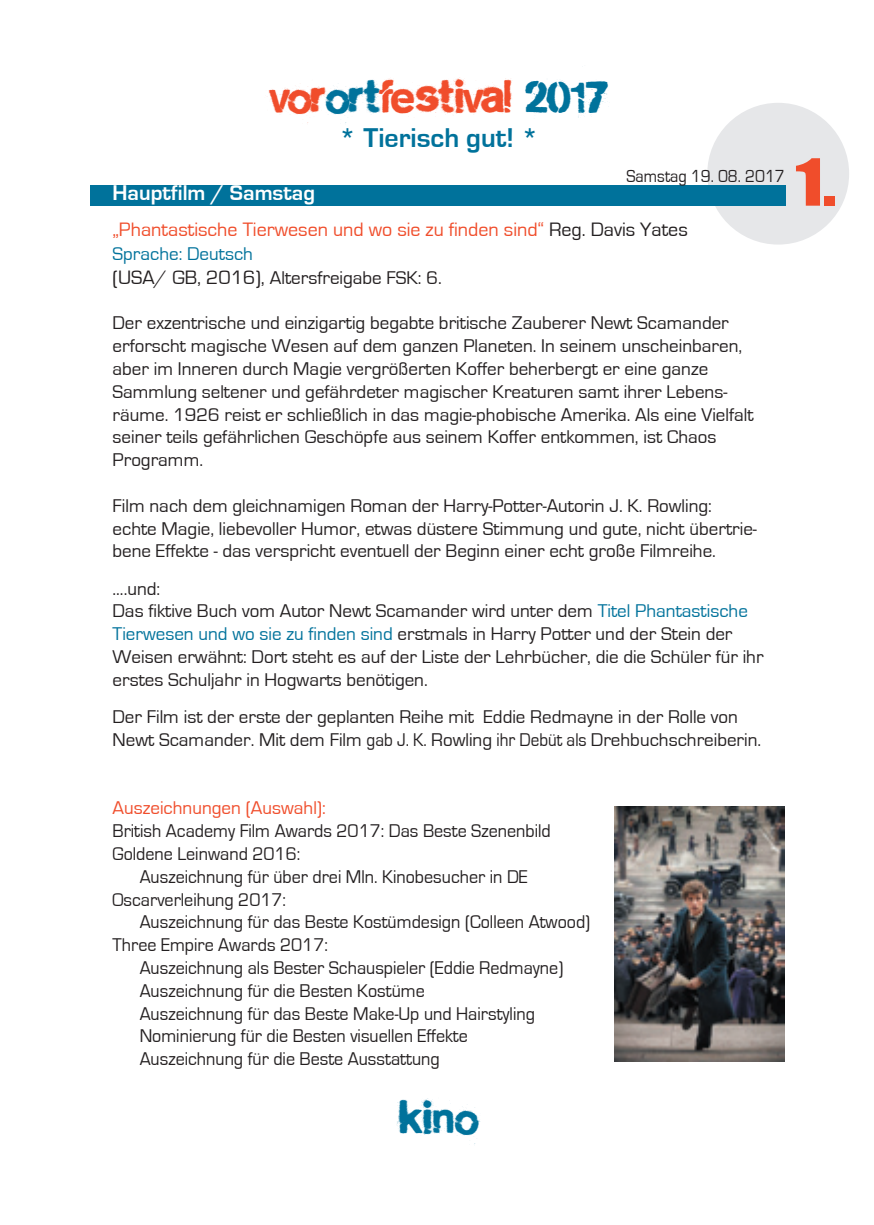
<style>
.page{position:relative;width:874px;height:1225px;background:#fff}
.page>*{position:absolute;margin:0;border:0;box-sizing:border-box;transform-origin:0 0}
.t1{font:60px "Impact";color:#f04d2b;scale:1.2 1}
.t2{font:48px "cityburnnightafternightandwespraypaintthewalls";color:#f04d2b}
.t3{font:48px "cityburnnightafternightandwespraypaintthewalls";color:#00729b}
.t4{font:700 28px "Eurostile";color:#00729b}
.t5{font:700 22px "Eurostile";color:#fff}
.t6{font:20px "Eurostile";color:#f04d2b}
.t7{font:19px/22.8px "Eurostile";color:#231f20}
.t8{font:19px/22.8px "Eurostile";color:#231f20;scale:.95 1}
.t9{font:19px "Eurostile";color:#f04d2b}
.t10{font:18px "Eurostile";color:#231f20;scale:.9 1}
.s1{color:#00729b}
.s2{color:#231f20}
.s3{font-size:20px}
</style>
<div class="page">
<div style="left:707px;top:103px;width:141px;height:142px;background:#e6e7e9;border-radius:50%"></div>
<div style="left:91px;top:185px;width:694px;height:20px;background:#00729b"></div>
<img style="left:614px;top:806px;width:169px;height:255px">
<h2 class="t2" style="left:271px;top:66px;width:337px">VOR<span class="s1">ORT</span>FESTIVAL <span class="s1">2017</span></h2>
<h3 class="t4" style="left:339px;top:122px;width:201px">* Tierisch gut! *</h3>
<p class="t5" style="left:112px;top:180px;width:204px">Hauptfilm / Samstag</p>
<p class="t6" style="left:112px;top:218px;width:576px">„Phantastische Tierwesen und wo sie zu finden sind“ <span class="s2">Reg. Davis Yates</span></p>
<p class="t7" style="left:112px;top:242px;width:330px;line-height:24px"><span class="s1">Sprache: Deutsch<br></span><span class="s3">(USA/ GB, 2016),</span> Altersfreigabe FSK: 6.</p>
<p class="t7" style="left:112px;top:312px;width:642px">Der exzentrische und einzigartig begabte britische Zauberer Newt Scamander erforscht magische Wesen auf dem ganzen Planeten. In seinem unscheinbaren, aber im Inneren durch Magie vergrößerten Koffer beherbergt er eine ganze Sammlung seltener und gefährdeter magischer Kreaturen samt ihrer Lebens&shy;räume. 1926 reist er schließlich in das magie-phobische Amerika. Als eine Vielfalt seiner teils gefährlichen Geschöpfe aus seinem Koffer entkommen, ist Chaos Programm.</p>
<p class="t7" style="left:112px;top:494px;width:645px">Film nach dem gleichnamigen Roman der Harry-Potter-Autorin J. K. Rowling: echte Magie, liebevoller Humor, etwas düstere Stimmung und gute, nicht übertrie&shy;bene Effekte - das verspricht eventuell der Beginn einer echt große Filmreihe.</p>
<p class="t7" style="left:112px;top:577px;width:652px">....und:<br>Das fiktive Buch vom Autor Newt Scamander wird unter dem <span class="s1">Titel Phantastische Tierwesen und wo sie zu finden sind</span> erstmals in Harry Potter und der Stein der Weisen erwähnt: Dort steht es auf der Liste der Lehrbücher, die die Schüler für ihr erstes Schuljahr in Hogwarts benötigen.</p>
<p class="t7" style="left:112px;top:706px;width:650px">Der Film ist der erste der geplanten Reihe mit Eddie Redmayne in der Rolle von<br>Newt Scamander. Mit dem Film gab J. K. Rowling ihr Debüt als Drehbuchschreiberin.</p>
<p class="t10" style="left:626px;top:166px;width:177px">Samstag 19. 08. 2017</p>
<h1 class="t1" style="left:795px;top:136px;width:35px">1.</h1>
<p class="t9" style="left:112px;top:798px;width:215px">Auszeichnungen (Auswahl):</p>
<p class="t8" style="left:112px;top:820px;width:462px">British Academy Film Awards 2017: Das Beste Szenenbild<br>Goldene Leinwand 2016:</p>
<p class="t8" style="left:112px;top:865px;width:438px;text-indent:27px">Auszeichnung für über drei Mln. Kinobesucher in DE<br>Oscarverleihung 2017:</p>
<p class="t8" style="left:112px;top:911px;width:504px;text-indent:27px">Auszeichnung für das Beste Kostümdesign (Colleen Atwood)<br>Three Empire Awards 2017:</p>
<p class="t8" style="left:140px;top:956px;width:447px">Auszeichnung als Bester Schauspieler (Eddie Redmayne)<br>Auszeichnung für die Besten Kostüme<br>Auszeichnung für das Beste Make-Up und Hairstyling Nominierung für die Besten visuellen Effekte Auszeichnung für die Beste Ausstattung</p>
<h2 class="t3" style="left:398px;top:1087px;width:81px">KINO</h2>
</div>
